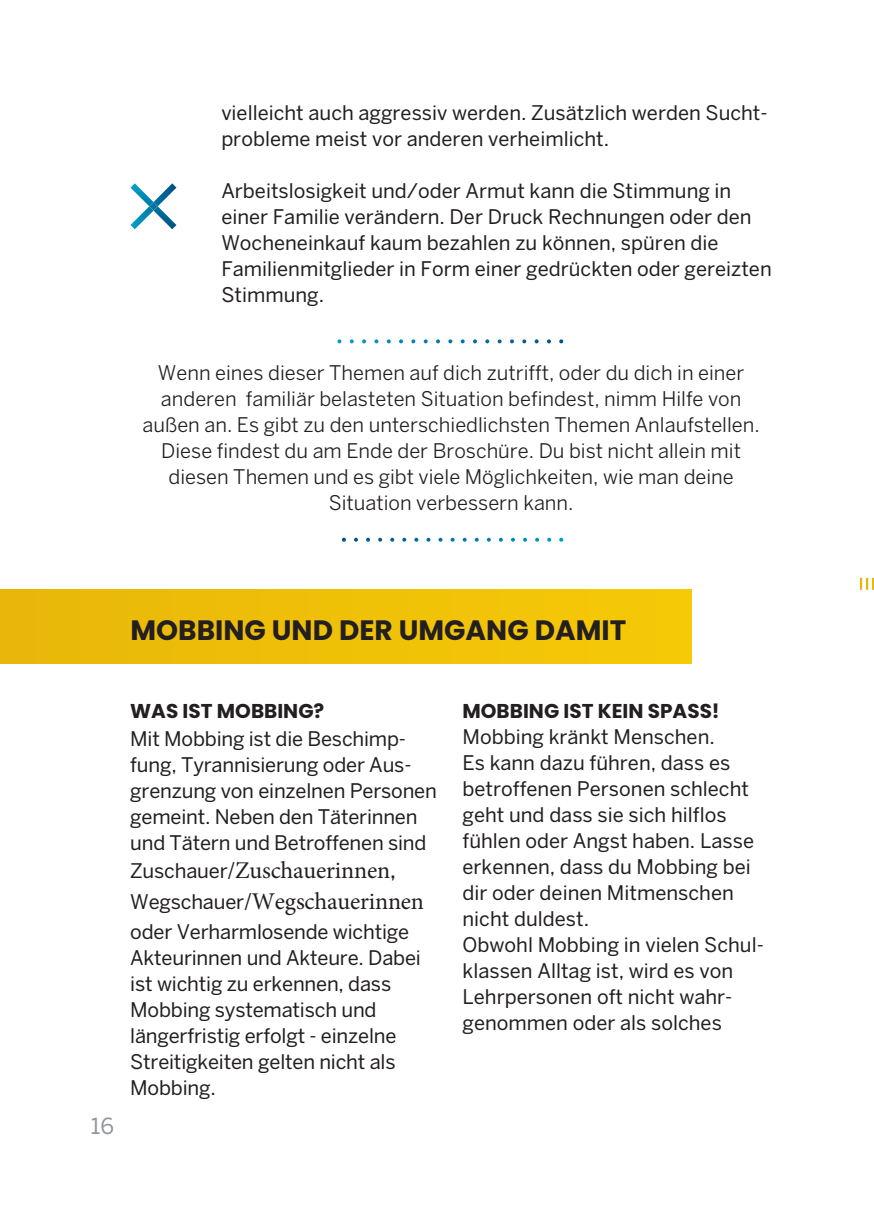
<style>
.page{position:relative;width:874px;height:1225px;background:#fff}
.page>*{position:absolute;margin:0;border:0;box-sizing:border-box;transform-origin:0 0}
.t1{font:700 28px "Poppins";color:#231f20}
.t2{font:24px/31.2px "Minion Pro";letter-spacing:-.01em;color:#231f20}
.t3{font:22px "Benton Sans";color:#939598}
.t4{font:20px/26px "Benton Sans";color:#231f20}
.t5{font:20px/26px "Benton Sans";color:#231f20;text-align:center}
.t6{font:700 20px "Poppins";color:#231f20}
.s1{font-family:"Benton Sans";font-size:20px}
.s2{font-family:"Benton Sans"}
</style>
<div class="page">
<div style="left:0;top:590px;width:691px;height:73px;background:#efc108"></div>
<svg style="left:130px;top:183px;width:46px;height:46px"></svg>
<svg style="left:337px;top:339px;width:226px;height:4px"></svg>
<svg style="left:342px;top:538px;width:221px;height:4px"></svg>
<svg style="left:859px;top:578px;width:15px;height:12px"></svg>
<p class="t4" style="left:221px;top:100px;width:547px">vielleicht auch aggressiv werden. Zusätzlich werden Sucht&shy;probleme meist vor anderen verheimlicht.</p>
<p class="t4" style="left:221px;top:178px;width:551px">Arbeitslosigkeit und/oder Armut kann die Stimmung in einer Familie verändern. Der Druck Rechnungen oder den Wocheneinkauf kaum bezahlen zu können, spüren die Familienmitglieder in Form einer gedrückten oder gereizten Stimmung.</p>
<p class="t5" style="left:142px;top:360px;width:618px">Wenn eines dieser Themen auf dich zutrifft, oder du dich in einer anderen familiär belasteten Situation befindest, nimm Hilfe von außen an. Es gibt zu den unterschiedlichsten Themen Anlaufstellen.<br>Diese findest du am Ende der Broschüre. Du bist nicht allein mit diesen Themen und es gibt viele Möglichkeiten, wie man deine Situation verbessern kann.</p>
<h1 class="t1" style="left:130px;top:614px;width:497px">MOBBING UND DER UMGANG DAMIT</h1>
<p class="t3" style="left:91px;top:1113px;width:25px">16</p>
<p class="t6" style="left:130px;top:699px;width:195px">WAS IST MOBBING?</p>
<p class="t4" style="left:130px;top:725px;width:308px">Mit Mobbing ist die Beschimp&shy;fung, Tyrannisierung oder Aus&shy;grenzung von einzelnen Personen gemeint. Neben den Täterinnen und Tätern und Betroffenen sind</p>
<p class="t2" style="left:130px;top:855px;width:295px"><span class="s1">Zuschauer</span>/Zuschauerinnen<span class="s2">,<br></span><span class="s1">Wegschauer</span>/Wegschauerinnen</p>
<p class="t4" style="left:130px;top:918px;width:292px">oder Verharmlosende wichtige<br>Akteurinnen und Akteure. Dabei ist wichtig zu erkennen, dass<br>Mobbing systematisch und längerfristig erfolgt - einzelne<br>Streitigkeiten gelten nicht als<br>Mobbing.</p>
<p class="t6" style="left:462px;top:699px;width:259px">MOBBING IST KEIN SPASS!</p>
<p class="t4" style="left:462px;top:724px;width:303px">Mobbing kränkt Menschen.<br>Es kann dazu führen, dass es betroffenen Personen schlecht geht und dass sie sich hilflos fühlen oder Angst haben. Lasse erkennen, dass du Mobbing bei dir oder deinen Mitmenschen nicht duldest.<br>Obwohl Mobbing in vielen Schul&shy;klassen Alltag ist, wird es von<br>Lehrpersonen oft nicht wahr&shy;genommen oder als solches</p>
</div>
